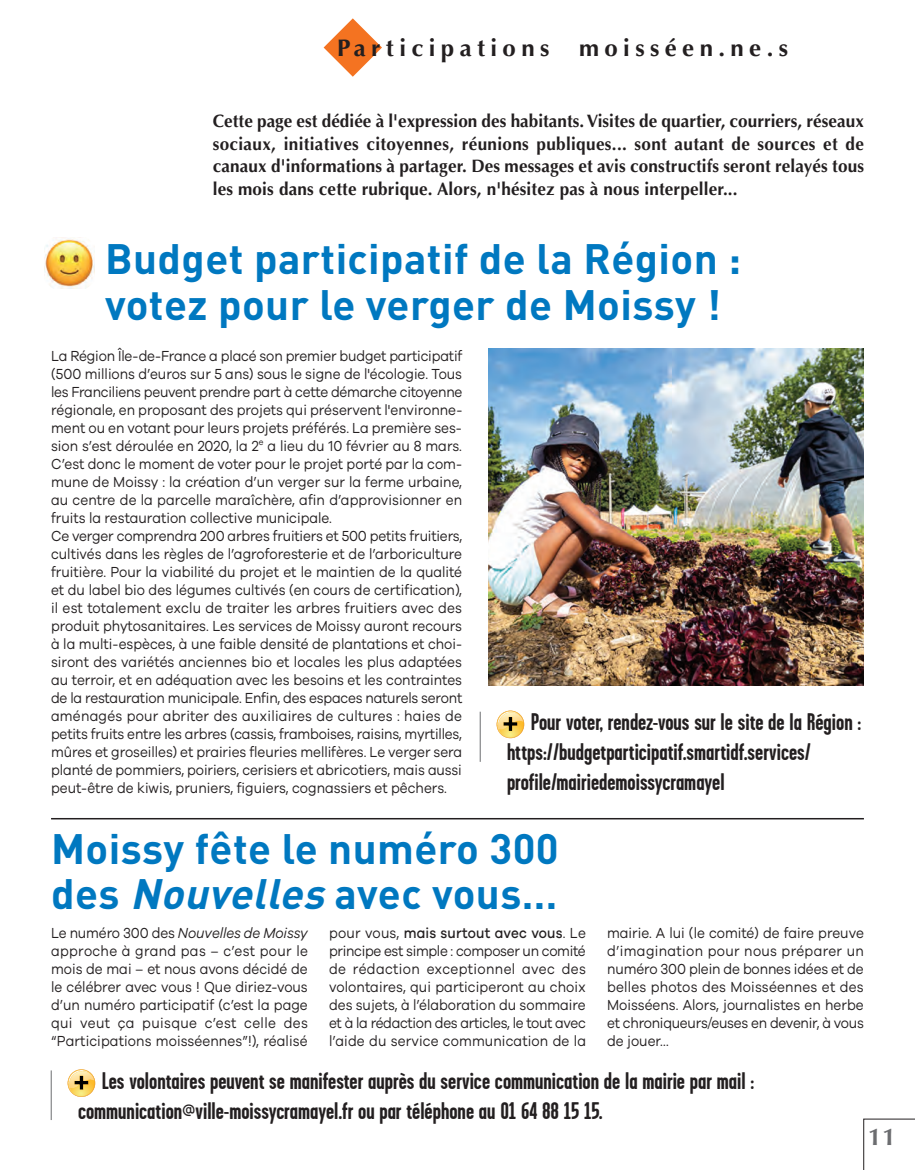
<style>
.page{position:relative;width:915px;height:1170px;background:#fff}
.page>*{position:absolute;margin:0;border:0;box-sizing:border-box;transform-origin:0 0}
.t1{font:700 42px/45px "DIN";letter-spacing:.01em;color:#0078c0}
.t2{font:700 24px/30px "Garage Gothic";color:#231f20}
.t3{font:700 24px "Optima";letter-spacing:.225em;color:#231f20}
.t4{font:700 24px "Optima";color:#6c6d70}
.t5{font:700 18px/22.5px "Optima";letter-spacing:.01em;color:#231f20;text-align:justify;scale:.95 1}
.t6{font:15px/18px "Galano Grotesque";color:#231f20;text-align:justify;scale:.9 1}
.s1{font-style:italic}
.s2{font-weight:500}
</style>
<div class="page">
<svg style="left:323px;top:18px;width:59px;height:59px"></svg>
<img style="left:45px;top:237px;width:49px;height:51px">
<hr style="left:51px;top:817px;width:812px;height:2px;background:#231f20">
<hr style="left:480px;top:711px;width:1px;height:50px;background:#6c6d70">
<svg style="left:496px;top:710px;width:28px;height:28px"></svg>
<img style="left:497px;top:716px;width:26px;height:21px">
<hr style="left:51px;top:1070px;width:1px;height:49px;background:#6c6d70">
<svg style="left:70px;top:1069px;width:25px;height:27px"></svg>
<img style="left:68px;top:1075px;width:26px;height:20px">
<img style="left:488px;top:349px;width:375px;height:337px">
<svg style="left:863px;top:1118px;width:52px;height:52px"></svg>
<h2 class="t3" style="left:337px;top:34px;width:452px">Participations moisséen.ne.s</h2>
<p class="t5" style="left:213px;top:110px;width:686px">Cette page est dédiée à l'expression des habitants. Visites de quartier, courriers, réseaux sociaux, initiatives citoyennes, réunions publiques... sont autant de sources et de canaux d'informations à partager. Des messages et avis constructifs seront relayés tous les mois dans cette rubrique. Alors, n'hésitez pas à nous interpeller...</p>
<h1 class="t1" style="left:105px;top:237px;width:637px">Budget participatif de la Région : votez pour le verger de Moissy !</h1>
<p class="t6" style="left:51px;top:348px;width:458px;text-align:left">La Région Île-de-France a placé son premier budget participatif (500 millions d’euros sur 5 ans) sous le signe de l'écologie. Tous les Franciliens peuvent prendre part à cette démarche citoyenne régionale, en proposant des projets qui préservent l'environne&shy;ment ou en votant pour leurs projets préférés. La première ses&shy;sion s’est déroulée en 2020, la 2<sup>e</sup> a lieu du 10 février au 8 mars.<br>C’est donc le moment de voter pour le projet porté par la com&shy;mune de Moissy : la création d’un verger sur la ferme urbaine, au centre de la parcelle maraîchère, afin d’approvisionner en fruits la restauration collective municipale.<br>Ce verger comprendra 200 arbres fruitiers et 500 petits fruitiers, cultivés dans les règles de l’agroforesterie et de l’arboriculture fruitière. Pour la viabilité du projet et le maintien de la qualité et du label bio des légumes cultivés (en cours de certification), il est totalement exclu de traiter les arbres fruitiers avec des produit phytosanitaires. Les services de Moissy auront recours à la multi-espèces, à une faible densité de plantations et choi&shy;siront des variétés anciennes bio et locales les plus adaptées au terroir, et en adéquation avec les besoins et les contraintes de la restauration municipale. Enfin, des espaces naturels seront aménagés pour abriter des auxiliaires de cultures : haies de petits fruits entre les arbres (cassis, framboises, raisins, myrtilles, mûres et groseilles) et prairies fleuries mellifères. Le verger sera planté de pommiers, poiriers, cerisiers et abricotiers, mais aussi peut-être de kiwis, pruniers, figuiers, cognassiers et pêchers.</p>
<h2 class="t2" style="left:507px;top:707px;width:356px;text-indent:24px">Pour voter, rendez-vous sur le site de la Région : https://budgetparticipatif.smartidf.services/ profile/mairiedemoissycramayel</h2>
<h1 class="t1" style="left:51px;top:827px;width:509px">Moissy fête le numéro 300 des <span class="s1">Nouvelles</span>avec vous…</h1>
<p class="t6" style="left:51px;top:925px;width:287px">Le numéro 300 des <span class="s1">Nouvelles de Moissy </span>approche à grand pas – c’est pour le mois de mai – et nous avons décidé de le célébrer avec vous ! Que diriez-vous d’un numéro participatif (c’est la page qui veut ça puisque c’est celle des “Participations moisséennes”!), réalisé</p>
<p class="t6" style="left:329px;top:925px;width:287px">pour vous, <span class="s2">mais surtout avec vous</span>. Le principe est simple : composer un comité de rédaction exceptionnel avec des volontaires, qui participeront au choix des sujets, à l’élaboration du sommaire et à la rédaction des articles, le tout avec l’aide du service communication de la</p>
<p class="t6" style="left:607px;top:925px;width:287px">mairie. A lui (le comité) de faire preuve d’imagination pour nous préparer un numéro 300 plein de bonnes idées et de belles photos des Moisséennes et des Moisséens. Alors, journalistes en herbe et chroniqueurs/euses en devenir, à vous de jouer…</p>
<h2 class="t2" style="left:78px;top:1065px;width:677px;text-indent:24px">Les volontaires peuvent se manifester auprès du service communication de la mairie par mail : communication@ville-moissycramayel.fr ou par téléphone au 01 64 88 15 15.</h2>
<h2 class="t4" style="left:867px;top:1123px;width:29px">11</h2>
</div>
